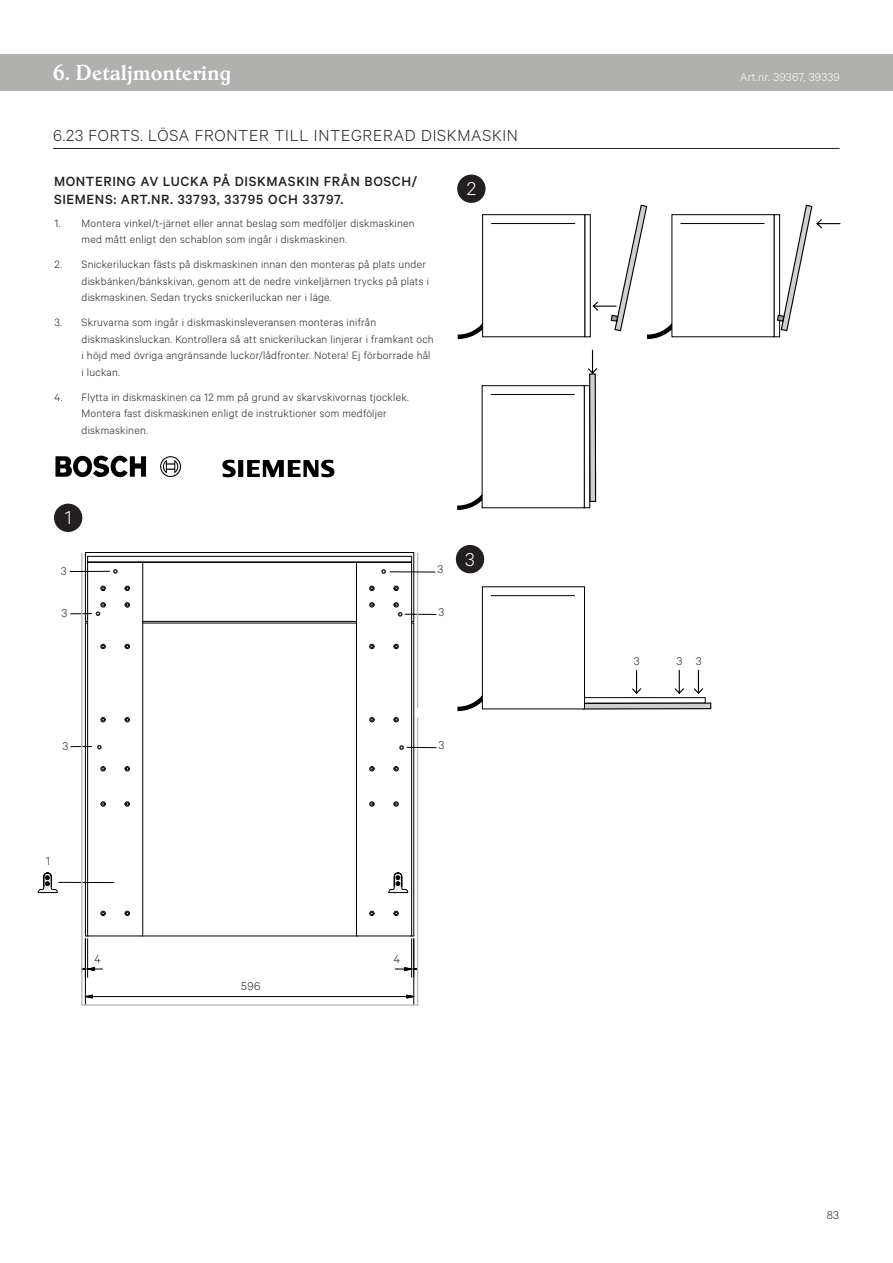
<style>
.page{position:relative;width:893px;height:1263px;background:#fff}
.page>*{position:absolute;margin:0;border:0;box-sizing:border-box;transform-origin:0 0}
.Rubrik_1{font:500 21px "Hoboken Serial";letter-spacing:.02em;color:#fff}
.Brödtext{font:300 21px "Calibre";color:#fff}
.Rubrik_2{font:300 18px "Calibre";letter-spacing:.04em;color:#231f20}
.Rubrik_2-2{font:500 15px/18px "Calibre";letter-spacing:.04em;color:#231f20}
.t1{font:300 12.75px "Calibre";letter-spacing:.02em;color:#fff}
.t2{font:300 12.75px "Calibre";color:#231f20}
.t3{font:300 12px/16.5px "Calibre";letter-spacing:.02em;color:#231f20}
.t4{font:7.65px "Arial";color:#000}
</style>
<div class="page">
<div style="left:0;top:54px;width:893px;height:37px;background:#b0b0ae"></div>
<svg style="left:55px;top:455px;width:92px;height:23px"></svg>
<svg style="left:160px;top:456px;width:21px;height:21px"></svg>
<svg style="left:222px;top:460px;width:113px;height:17px"></svg>
<hr style="left:53px;top:148px;width:787px;height:1px;background:#231f20">
<hr style="left:58px;top:882px;width:56px;height:1px;background:#000001">
<svg style="left:37px;top:872px;width:21px;height:21px"></svg>
<hr style="left:143px;top:623px;width:213px;height:1px;background:#000">
<hr style="left:85px;top:623px;width:1px;height:313px;background:#000">
<hr style="left:143px;top:935px;width:213px;height:1px;background:#000">
<hr style="left:413px;top:553px;width:1px;height:68px;background:#000">
<hr style="left:85px;top:553px;width:1px;height:68px;background:#000">
<hr style="left:143px;top:621px;width:213px;height:1px;background:#000">
<svg style="left:100px;top:910px;width:6px;height:6px"></svg>
<svg style="left:100px;top:717px;width:6px;height:6px"></svg>
<svg style="left:100px;top:801px;width:6px;height:6px"></svg>
<svg style="left:100px;top:643px;width:6px;height:6px"></svg>
<svg style="left:100px;top:585px;width:6px;height:6px"></svg>
<svg style="left:100px;top:766px;width:6px;height:6px"></svg>
<svg style="left:124px;top:910px;width:6px;height:6px"></svg>
<svg style="left:124px;top:766px;width:6px;height:6px"></svg>
<svg style="left:124px;top:602px;width:6px;height:6px"></svg>
<svg style="left:124px;top:585px;width:6px;height:6px"></svg>
<svg style="left:124px;top:643px;width:6px;height:6px"></svg>
<svg style="left:124px;top:801px;width:6px;height:6px"></svg>
<svg style="left:124px;top:717px;width:6px;height:6px"></svg>
<svg style="left:141px;top:562px;width:2px;height:375px"></svg>
<hr style="left:87px;top:562px;width:1px;height:374px;background:#000">
<hr style="left:89px;top:562px;width:53px;height:1px;background:#000">
<hr style="left:89px;top:935px;width:53px;height:1px;background:#000">
<svg style="left:369px;top:910px;width:6px;height:6px"></svg>
<svg style="left:369px;top:717px;width:6px;height:6px"></svg>
<svg style="left:369px;top:801px;width:6px;height:6px"></svg>
<svg style="left:369px;top:643px;width:6px;height:6px"></svg>
<svg style="left:369px;top:585px;width:6px;height:6px"></svg>
<svg style="left:369px;top:602px;width:6px;height:6px"></svg>
<svg style="left:369px;top:766px;width:6px;height:6px"></svg>
<hr style="left:356px;top:562px;width:1px;height:374px;background:#000">
<hr style="left:358px;top:562px;width:52px;height:1px;background:#000">
<hr style="left:358px;top:935px;width:52px;height:1px;background:#000">
<hr style="left:88px;top:561px;width:324px;height:1px;background:#000">
<hr style="left:143px;top:562px;width:214px;height:1px;background:#000">
<hr style="left:88px;top:556px;width:324px;height:1px;background:#000">
<svg style="left:87px;top:556px;width:2px;height:7px"></svg>
<svg style="left:84px;top:994px;width:9px;height:5px"></svg>
<svg style="left:406px;top:994px;width:9px;height:5px"></svg>
<hr style="left:92px;top:996px;width:315px;height:1px;background:#000">
<hr style="left:413px;top:939px;width:1px;height:66px;background:#000">
<hr style="left:85px;top:939px;width:1px;height:66px;background:#000">
<hr style="left:87px;top:939px;width:1px;height:38px;background:#000">
<svg style="left:83px;top:967px;width:19px;height:4px"></svg>
<hr style="left:411px;top:939px;width:1px;height:38px;background:#000">
<svg style="left:395px;top:967px;width:21px;height:4px"></svg>
<svg style="left:71px;top:745px;width:31px;height:4px"></svg>
<svg style="left:71px;top:602px;width:35px;height:22px"></svg>
<hr style="left:70px;top:571px;width:40px;height:1px;background:#000001">
<svg style="left:113px;top:569px;width:5px;height:5px"></svg>
<svg style="left:381px;top:556px;width:55px;height:381px"></svg>
<div style="left:584px;top:214px;width:7px;height:123px;background:#fff;border:1px solid #000001"></div>
<svg style="left:774px;top:214px;width:6px;height:123px"></svg>
<svg style="left:585px;top:697px;width:121px;height:5px"></svg>
<div style="left:590px;top:374px;width:6px;height:127px;background:#d1cecf"></div>
<div style="left:589px;top:373px;width:7px;height:129px;border:1px solid #000001"></div>
<div style="left:583px;top:703px;width:128px;height:6px;background:#d1cecf"></div>
<div style="left:583px;top:702px;width:128px;height:7px;border:1px solid #000001"></div>
<svg style="left:457px;top:323px;width:32px;height:16px"></svg>
<svg style="left:457px;top:491px;width:31px;height:19px"></svg>
<svg style="left:457px;top:692px;width:31px;height:20px"></svg>
<div style="left:482px;top:214px;width:103px;height:123px;background:#fff;border:1px solid #000001"></div>
<div style="left:671px;top:214px;width:103px;height:123px;background:#fff;border:1px solid #000001"></div>
<div style="left:482px;top:385px;width:103px;height:123px;background:#fff;border:1px solid #000001"></div>
<div style="left:482px;top:586px;width:103px;height:123px;background:#fff;border:1px solid #000001"></div>
<hr style="left:491px;top:223px;width:84px;height:1px;background:#000001">
<hr style="left:680px;top:223px;width:84px;height:1px;background:#000001">
<hr style="left:491px;top:394px;width:84px;height:1px;background:#000001">
<hr style="left:491px;top:595px;width:84px;height:1px;background:#000001">
<svg style="left:592px;top:204px;width:86px;height:135px"></svg>
<svg style="left:776px;top:204px;width:65px;height:128px"></svg>
<svg style="left:588px;top:349px;width:10px;height:26px"></svg>
<svg style="left:632px;top:669px;width:10px;height:25px"></svg>
<svg style="left:674px;top:669px;width:10px;height:25px"></svg>
<svg style="left:694px;top:669px;width:9px;height:25px"></svg>
<div style="left:458px;top:175px;width:27px;height:27px;background:#231f20;border-radius:50%"></div>
<div style="left:457px;top:175px;width:29px;height:28px;border:2px solid #231f20;border-radius:50%"></div>
<div style="left:55px;top:504px;width:27px;height:27px;background:#231f20;border-radius:50%"></div>
<div style="left:54px;top:504px;width:28px;height:28px;border:2px solid #231f20;border-radius:50%"></div>
<div style="left:457px;top:546px;width:26px;height:27px;background:#231f20;border-radius:50%"></div>
<div style="left:456px;top:545px;width:28px;height:28px;border:2px solid #231f20;border-radius:50%"></div>
<p class="Rubrik_1" style="left:53px;top:60px;width:180px">6. Detaljmontering</p>
<p class="t1" style="left:740px;top:70px;width:101px">Art.nr. 39367, 39339</p>
<p class="Rubrik_2" style="left:53px;top:125px;width:466px">6.23 FORTS. LÖSA FRONTER TILL INTEGRERAD DISKMASKIN</p>
<p class="Rubrik_2-2" style="left:54px;top:172px;width:365px">MONTERING AV LUCKA PÅ DISKMASKIN FRÅN BOSCH/<br>SIEMENS: ART.NR. 33793, 33795 OCH 33797.</p>
<p class="t3" style="left:82px;top:214px;width:335px;text-indent:-27px">1. Montera vinkel/t-järnet eller annat beslag som medföljer diskmaskinen med mått enligt den schablon som ingår i diskmaskinen.</p>
<p class="t3" style="left:82px;top:256px;width:349px;text-indent:-27px">2. Snickeriluckan fästs på diskmaskinen innan den monteras på plats under diskbänken/bänkskivan, genom att de nedre vinkeljärnen trycks på plats i diskmaskinen. Sedan trycks snickeriluckan ner i läge.</p>
<p class="t3" style="left:82px;top:314px;width:354px;text-indent:-27px">3. Skruvarna som ingår i diskmaskinsleveransen monteras inifrån diskmaskinsluckan. Kontrollera så att snickeriluckan linjerar i framkant och i höjd med övriga angränsande luckor/lådfronter. Notera! Ej förborrade hål i luckan.</p>
<p class="t3" style="left:82px;top:388px;width:329px;text-indent:-27px">4. Flytta in diskmaskinen ca 12 mm på grund av skarvskivornas tjocklek.<br>Montera fast diskmaskinen enligt de instruktioner som medföljer diskmaskinen.</p>
<p class="Brödtext" style="left:467px;top:177px;width:11px">2</p>
<p class="Brödtext" style="left:65px;top:506px;width:8px">1</p>
<p class="t2" style="left:61px;top:563px;width:7px">3</p>
<p class="t2" style="left:437px;top:562px;width:7px">3</p>
<p class="t2" style="left:61px;top:606px;width:7px">3</p>
<p class="t2" style="left:438px;top:604px;width:7px">3</p>
<p class="Brödtext" style="left:465px;top:547px;width:11px">3</p>
<p class="t2" style="left:63px;top:739px;width:7px">3</p>
<p class="t2" style="left:438px;top:738px;width:7px">3</p>
<p class="t2" style="left:46px;top:853px;width:6px">1</p>
<p class="t2" style="left:95px;top:951px;width:8px">4</p>
<p class="t2" style="left:394px;top:951px;width:8px">4</p>
<p class="t2" style="left:241px;top:979px;width:20px">596</p>
<p class="t4" style="left:96px;top:957px;width:6px">4</p>
<p class="t4" style="left:397px;top:957px;width:6px">4</p>
<p class="t4" style="left:243px;top:984px;width:14px">596</p>
<p class="t2" style="left:634px;top:653px;width:7px">3</p>
<p class="t2" style="left:677px;top:653px;width:7px">3</p>
<p class="t2" style="left:696px;top:653px;width:7px">3</p>
<p class="t2" style="left:827px;top:1207px;width:14px">83</p>
</div>
